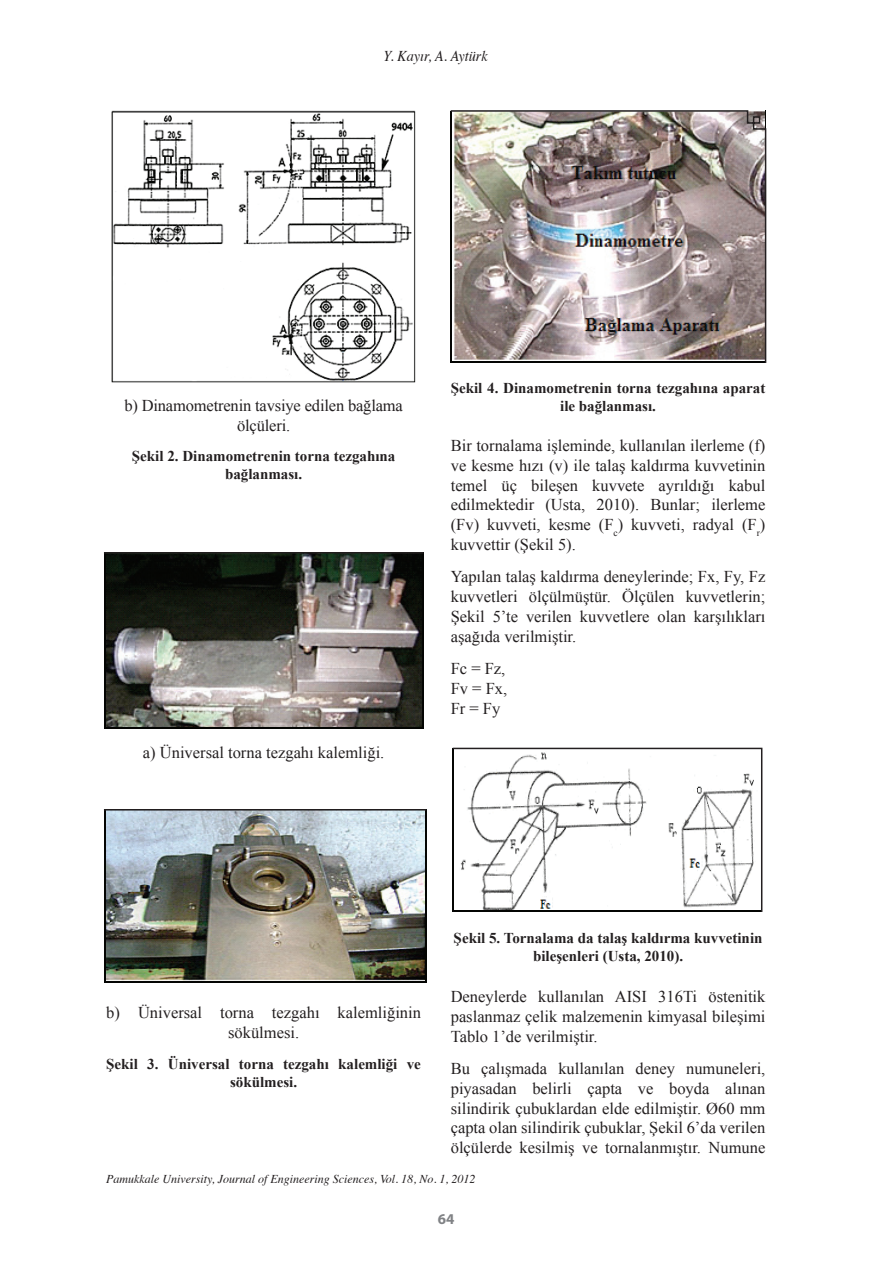
<style>
.page{position:relative;width:893px;height:1263px;background:#fff}
.page>*{position:absolute;margin:0;border:0;box-sizing:border-box;transform-origin:0 0}
.t1{font:16.5px/19.8px "Times New Roman";color:#231f20;text-align:justify}
.t2{font:700 15px/18px "Times New Roman";color:#231f20;text-align:center}
.t3{font:italic 15px "Times";color:#231f20;scale:.95 1}
.t4{font:700 15px "Myriad Pro";color:#808285}
.t5{font:italic 12px "Times";color:#231f20}
</style>
<div class="page">
<img style="left:112px;top:111px;width:304px;height:272px">
<svg style="left:452px;top:747px;width:311px;height:165px"></svg>
<img style="left:106px;top:811px;width:319px;height:170px">
<hr style="left:106px;top:810px;width:319px;height:1px;background:#040503">
<hr style="left:104px;top:810px;width:2px;height:171px;background:#040503">
<hr style="left:425px;top:810px;width:2px;height:171px;background:#040503">
<hr style="left:106px;top:981px;width:319px;height:1px;background:#040503">
<hr style="left:104px;top:809px;width:322px;height:1px;background:#231f20">
<img style="left:107px;top:554px;width:315px;height:173px">
<hr style="left:104px;top:553px;width:1px;height:174px;background:#040503">
<hr style="left:422px;top:553px;width:1px;height:174px;background:#040503">
<hr style="left:105px;top:727px;width:317px;height:1px;background:#040503">
<hr style="left:104px;top:552px;width:319px;height:2px;background:#231f20">
<img style="left:450px;top:110px;width:317px;height:253px">
<p class="t3" style="left:383px;top:43px;width:111px">Y. Kayır, A. Aytürk</p>
<p class="t1" style="left:124px;top:395px;width:280px;text-align:center">b) Dinamometrenin tavsiye edilen bağlama ölçüleri.</p>
<p class="t2" style="left:132px;top:447px;width:265px">Şekil 2. Dinamometrenin torna tezgahına bağlanması.</p>
<p class="t1" style="left:143px;top:742px;width:243px">a) Üniversal torna tezgahı kalemliği.</p>
<p class="t2" style="left:451px;top:379px;width:316px">Şekil 4. Dinamometrenin torna tezgahına aparat ile bağlanması.</p>
<p class="t1" style="left:451px;top:435px;width:316px">Bir tornalama işleminde, kullanılan ilerleme (f) ve kesme hızı (v) ile talaş kaldırma kuvvetinin temel üç bileşen kuvvete ayrıldığı kabul edilmektedir (Usta, 2010). Bunlar; ilerleme (Fv) kuvveti, kesme (F<sub>c</sub>) kuvveti, radyal (F<sub>r</sub>) kuvvettir (Şekil 5).</p>
<p class="t1" style="left:451px;top:567px;width:316px">Yapılan talaş kaldırma deneylerinde; Fx, Fy, Fz kuvvetleri ölçülmüştür. Ölçülen kuvvetlerin; Şekil 5’te verilen kuvvetlere olan karşılıkları aşağıda verilmiştir.</p>
<p class="t1" style="left:451px;top:659px;width:58px">Fc = Fz, Fv = Fx, Fr = Fy</p>
<p class="t1" style="left:106px;top:1003px;width:316px;text-align:center">b) Üniversal torna tezgahı kalemliğinin sökülmesi.</p>
<p class="t2" style="left:106px;top:1055px;width:316px">Şekil 3. Üniversal torna tezgahı kalemliği ve sökülmesi.</p>
<p class="t2" style="left:454px;top:928px;width:310px">Şekil 5. Tornalama da talaş kaldırma kuvvetinin bileşenleri (Usta, 2010).</p>
<p class="t1" style="left:451px;top:986px;width:316px">Deneylerde kullanılan AISI 316Ti östenitik paslanmaz çelik malzemenin kimyasal bileşimi Tablo 1’de verilmiştir.</p>
<p class="t1" style="left:451px;top:1058px;width:316px">Bu çalışmada kullanılan deney numuneleri, piyasadan belirli çapta ve boyda alınan silindirik çubuklardan elde edilmiştir. Ø60 mm çapta olan silindirik çubuklar, Şekil 6’da verilen ölçülerde kesilmiş ve tornalanmıştır. Numune</p>
<p class="t5" style="left:106px;top:1168px;width:371px">Pamukkale University, Journal of Engineering Sciences, Vol. 18, No. 1, 2012</p>
<p class="t4" style="left:438px;top:1210px;width:18px">64</p>
</div>
